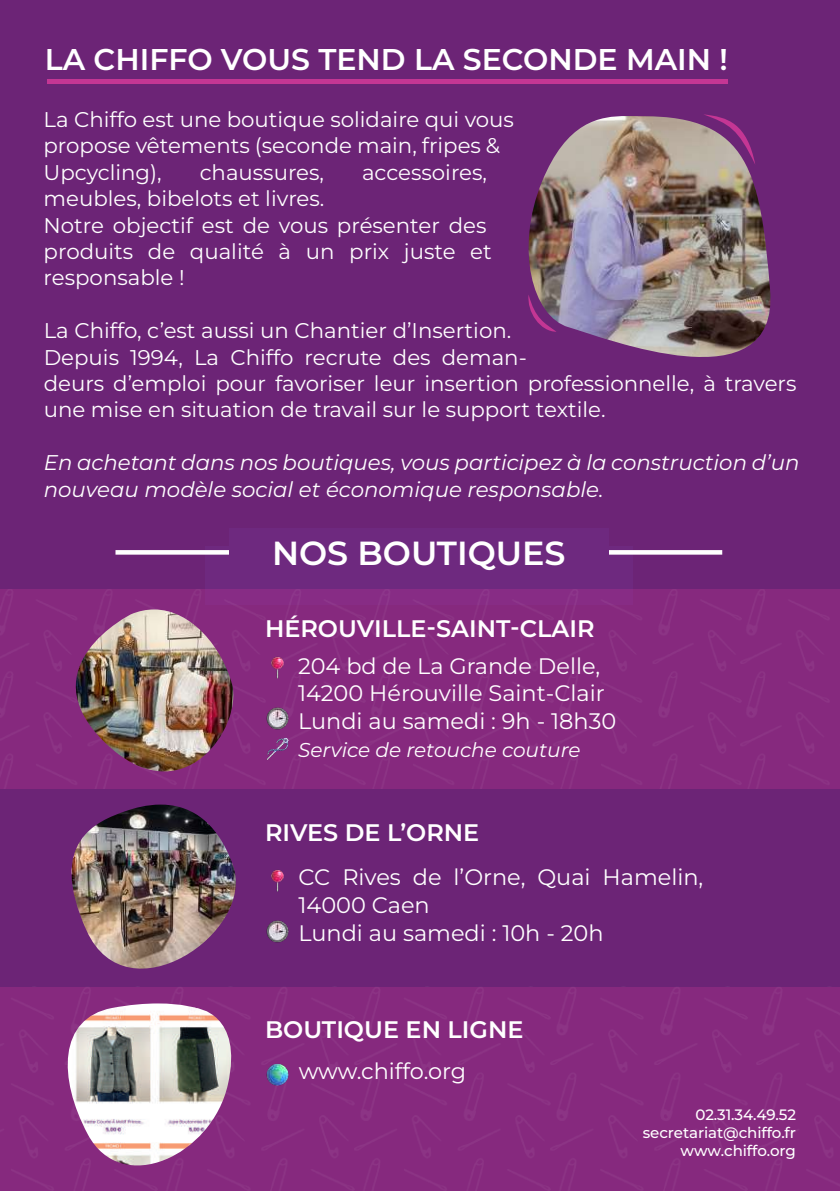
<style>
.page{position:relative;width:840px;height:1191px;background:#fff}
.page>*{position:absolute;margin:0;border:0;box-sizing:border-box;transform-origin:0 0}
.t1{font:600 33.4px "Montserrat";color:#fff}
.t2{font:600 30px "Montserrat";color:#fff}
.t3{font:600 24px "Montserrat";color:#fff}
.t4{font:22.4px/27.8px "Montserrat";color:#fff}
.t5{font:21.2px/26.4px "Montserrat";color:#fff}
.t6{font:italic 21.2px/26.4px "Montserrat";color:#fff}
.t7{font:italic 20px "Montserrat";color:#fff}
.t8{font:500 15px/18px "Montserrat";letter-spacing:-.005em;color:#fff;text-align:right}
</style>
<div class="page">
<div style="left:0;top:0;width:839px;height:1191px;background:#6c2476"></div>
<div style="left:205px;top:546px;width:427px;height:58px;background:#6e297f"></div>
<svg style="left:115px;top:550px;width:606px;height:4px"></svg>
<div style="left:229px;top:528px;width:379px;height:52px;background:#6e297f"></div>
<div style="left:0;top:987px;width:747px;height:204px;background:#86297e"></div>
<div style="left:756px;top:987px;width:83px;height:204px;background:#86297e"></div>
<div style="left:0;top:589px;width:839px;height:200px;background:#86297e"></div>
<img style="left:72px;top:609px;width:163px;height:176px">
<img style="left:71px;top:804px;width:165px;height:165px">
<img style="left:65px;top:1003px;width:179px;height:170px">
<img style="left:266px;top:1062px;width:23px;height:24px">
<img style="left:266px;top:656px;width:23px;height:23px">
<img style="left:266px;top:707px;width:23px;height:23px">
<img style="left:271px;top:870px;width:13px;height:22px">
<img style="left:266px;top:920px;width:23px;height:23px">
<img style="left:266px;top:736px;width:23px;height:24px">
<img style="left:528px;top:116px;width:243px;height:241px">
<svg style="left:703px;top:114px;width:51px;height:51px"></svg>
<svg style="left:528px;top:294px;width:28px;height:38px"></svg>
<hr style="left:47px;top:80px;width:680px;height:4px;background:#c43694">
<h2 class="t2" style="left:45px;top:39px;width:684px">LA CHIFFO VOUS TEND LA SECONDE MAIN !</h2>
<p class="t5" style="left:43px;top:106px;width:472px">La Chiffo est une boutique solidaire qui vous propose vêtements (seconde main, fripes &amp;<br>Upcycling),</p>
<p class="t5" style="left:200px;top:158px;width:126px">chaussures,</p>
<p class="t5" style="left:362px;top:158px;width:126px">accessoires,</p>
<p class="t5" style="left:44px;top:185px;width:449px">meubles, bibelots et livres.<br>Notre objectif est de vous présenter des produits de qualité à un prix juste et responsable !</p>
<p class="t5" style="left:44px;top:317px;width:753px">La Chiffo, c’est aussi un Chantier d’Insertion.<br>Depuis 1994, La Chiffo recrute des deman-<br>deurs d’emploi pour favoriser leur insertion professionnelle, à travers une mise en situation de travail sur le support textile.</p>
<p class="t6" style="left:44px;top:449px;width:756px">En achetant dans nos boutiques, vous participez à la construction d’un nouveau modèle social et économique responsable.</p>
<h1 class="t1" style="left:272px;top:531px;width:295px">NOS BOUTIQUES</h1>
<p class="t3" style="left:265px;top:612px;width:331px">HÉROUVILLE-SAINT-CLAIR</p>
<p class="t4" style="left:298px;top:651px;width:319px">204 bd de La Grande Delle,<br>14200 Hérouville Saint-Clair<br>Lundi au samedi : 9h - 18h30</p>
<p class="t7" style="left:298px;top:736px;width:284px">Service de retouche couture</p>
<p class="t3" style="left:265px;top:816px;width:216px">RIVES DE L’ORNE</p>
<p class="t4" style="left:298px;top:862px;width:406px">CC Rives de l’Orne, Quai Hamelin,<br>14000 Caen<br>Lundi au samedi : 10h - 20h</p>
<p class="t3" style="left:265px;top:1013px;width:260px">BOUTIQUE EN LIGNE</p>
<p class="t4" style="left:298px;top:1056px;width:169px">www.chiffo.org</p>
<p class="t8" style="left:642px;top:1104px;width:155px">02.31.34.49.52 secretariat@chiffo.fr www.chiffo.org</p>
</div>
